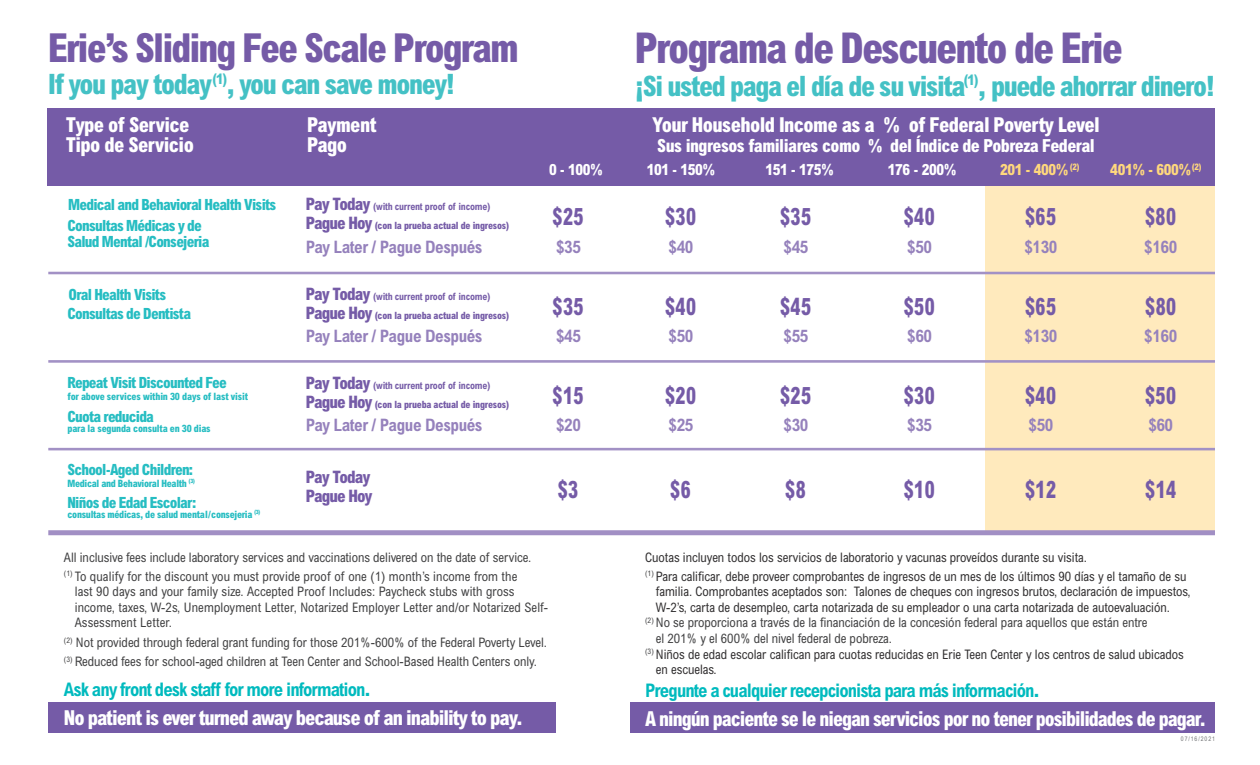
<style>
.page{position:relative;width:1260px;height:765px;background:#fff}
.page>*{position:absolute;margin:0;border:0;box-sizing:border-box;transform-origin:0 0}
.t1{font:800 condensed 42.5px "Arial MT Std";letter-spacing:-.05em;color:#755ba7}
.t2{font:800 condensed 40px "Arial MT Std";letter-spacing:-.05em;color:#755ba7}
.t3{font:800 condensed 28.12px "Arial MT Std";letter-spacing:-.05em;color:#44c1c5}
.Pay_today{font:800 condensed 24px "Arial MT Std";letter-spacing:.025em;color:#755ba7;scale:.83 1}
.t4{font:800 condensed 20.62px "Arial MT Std";letter-spacing:-.05em;color:#fff}
.t5{font:800 condensed 20.62px "Arial MT Std";letter-spacing:-.03em;color:#fff}
.t6{font:700 condensed 18.75px "Arial MT Std";letter-spacing:-.05em;color:#00babe}
.t7{font:800 condensed 18px "Arial MT Std";letter-spacing:-.03em;color:#fff}
.Pay_later{font:700 condensed 17.12px "Arial MT Std";letter-spacing:-.025em;color:#9581bc}
.Pay_today-2{font:700 condensed 17.12px "Arial MT Std";letter-spacing:-.025em;color:#9581bc}
.Pay_today-3{font:800 condensed 17.12px/18.8px "Arial MT Std";letter-spacing:-.05em;color:#755ba7}
.type_of_service{font:800 condensed 15.5px/15.8px "Arial MT Std";letter-spacing:-.05em;color:#26bdc2}
.Pay_today-4{font:800 condensed 15.5px "Arial MT Std";letter-spacing:-.05em;color:#26bdc2}
.t8{font:800 condensed 15.5px "Arial MT Std";letter-spacing:-.025em;color:#fff}
.t9{font:800 condensed 15.5px "Arial MT Std";letter-spacing:-.025em;color:#ffd87d}
.t10{font:condensed 13.12px/15.6px "Arial MT Std";color:#414142}
.t11{font:condensed 13.12px/15.6px "Arial MT Std";color:#323031}
.type_of_service-2{font:800 condensed 10.12px "Arial MT Std";letter-spacing:-.03em;color:#26bdc2}
.Pay_today-5{font:800 condensed 10px/18.8px "Arial MT Std";letter-spacing:-.02em;color:#755ba7}
.Pay_today-6{font:700 condensed 10px "Arial MT Std";letter-spacing:-.02em;color:#755ba7}
.t12{font:6.25px "Arial Narrow";letter-spacing:.15em;color:#6d6f71}
.s1{font-size:17.12px}
.s2{font-weight:700}
.s3{font-weight:800;font-size:17.12px}
.s4{font-weight:800}
</style>
<div class="page">
<div style="left:986px;top:186px;width:229px;height:344px;background:#ffeabd"></div>
<div style="left:630px;top:703px;width:585px;height:30px;background:#755ba7"></div>
<div style="left:48px;top:703px;width:508px;height:30px;background:#755ba7"></div>
<div style="left:47px;top:108px;width:1168px;height:78px;background:#755ba7"></div>
<hr style="left:48px;top:360px;width:1167px;height:3px;background:#a291c5">
<hr style="left:48px;top:272px;width:1167px;height:2px;background:#a291c5">
<hr style="left:48px;top:448px;width:1167px;height:2px;background:#a291c5">
<div style="left:48px;top:530px;width:1167px;height:5px;background:#a18fc4"></div>
<p class="t2" style="left:48px;top:23px;width:472px">Erie’s Sliding Fee Scale Program</p>
<p class="t3" style="left:48px;top:67px;width:408px">If you pay today<sup>(1)</sup>, you can save money!</p>
<p class="t1" style="left:635px;top:22px;width:490px">Programa de Descuento de Erie</p>
<p class="t3" style="left:635px;top:69px;width:582px">¡Si usted paga el día de su visita<sup>(1)</sup>, puede ahorrar dinero!</p>
<p class="t5" style="left:66px;top:112px;width:125px">Type of Service</p>
<p class="t5" style="left:307px;top:112px;width:71px">Payment</p>
<p class="t5" style="left:652px;top:112px;width:449px">Your Household Income as a % of Federal Poverty Level</p>
<p class="t5" style="left:66px;top:132px;width:130px">Tipo de Servicio</p>
<p class="t4" style="left:307px;top:132px;width:42px">Pago</p>
<p class="t7" style="left:657px;top:135px;width:439px">Sus ingresos familiares como % del Índice de Pobreza Federal</p>
<p class="t8" style="left:549px;top:160px;width:55px">0 - 100%</p>
<p class="t8" style="left:647px;top:160px;width:70px">101 - 150%</p>
<p class="t8" style="left:765px;top:160px;width:70px">151 - 175%</p>
<p class="t8" style="left:888px;top:160px;width:70px">176 - 200%</p>
<p class="t9" style="left:1000px;top:160px;width:81px">201 - 400% <sup>(2)</sup></p>
<p class="t9" style="left:1110px;top:160px;width:92px">401% - 600%<sup>(2)</sup></p>
<p class="Pay_today-4" style="left:68px;top:195px;width:210px">Medical and Behavioral Health Visits</p>
<p class="Pay_today-5" style="left:306px;top:197px;width:205px"><span class="s1">Pay Today</span> <span class="s2">(with current proof of income)<br></span><span class="s1">Pague Hoy</span> (con la prueba actual de ingresos)</p>
<p class="Pay_today" style="left:553px;top:202px;width:39px">$25</p>
<p class="Pay_today" style="left:665px;top:202px;width:39px">$30</p>
<p class="Pay_today" style="left:780px;top:202px;width:39px">$35</p>
<p class="Pay_today" style="left:904px;top:202px;width:39px">$40</p>
<p class="Pay_today" style="left:1025px;top:202px;width:39px">$65</p>
<p class="Pay_today" style="left:1145px;top:202px;width:39px">$80</p>
<p class="Pay_today-2" style="left:306px;top:238px;width:178px">Pay Later / Pague Después</p>
<p class="Pay_today-2" style="left:556px;top:238px;width:26px">$35</p>
<p class="Pay_today-2" style="left:669px;top:238px;width:26px">$40</p>
<p class="Pay_today-2" style="left:784px;top:238px;width:26px">$45</p>
<p class="Pay_today-2" style="left:907px;top:238px;width:26px">$50</p>
<p class="Pay_today-2" style="left:1024px;top:238px;width:35px">$130</p>
<p class="Pay_today-2" style="left:1144px;top:238px;width:35px">$160</p>
<p class="Pay_today-4" style="left:69px;top:285px;width:99px">Oral Health Visits</p>
<p class="Pay_today-6" style="left:306px;top:291px;width:186px"><span class="s3">Pay Today</span> (with current proof of income)</p>
<p class="Pay_today-4" style="left:67px;top:304px;width:125px">Consultas de Dentista</p>
<p class="Pay_today-3" style="left:306px;top:303px;width:68px">Pague Hoy</p>
<p class="Pay_today" style="left:553px;top:292px;width:39px">$35</p>
<p class="Pay_today" style="left:665px;top:292px;width:39px">$40</p>
<p class="Pay_today" style="left:780px;top:292px;width:39px">$45</p>
<p class="Pay_today" style="left:904px;top:292px;width:39px">$50</p>
<p class="Pay_today" style="left:1025px;top:292px;width:39px">$65</p>
<p class="Pay_today" style="left:1145px;top:292px;width:39px">$80</p>
<p class="type_of_service" style="left:68px;top:218px;width:143px">Consultas Médicas y de<br>Salud Mental /Consejeria</p>
<p class="Pay_today-5" style="left:375px;top:306px;width:135px">(con la prueba actual de ingresos)</p>
<p class="Pay_later" style="left:306px;top:326px;width:178px">Pay Later / Pague Después</p>
<p class="Pay_later" style="left:556px;top:326px;width:26px">$45</p>
<p class="Pay_later" style="left:669px;top:326px;width:26px">$50</p>
<p class="Pay_later" style="left:784px;top:326px;width:26px">$55</p>
<p class="Pay_later" style="left:907px;top:326px;width:26px">$60</p>
<p class="Pay_later" style="left:1024px;top:326px;width:35px">$130</p>
<p class="Pay_later" style="left:1144px;top:326px;width:35px">$160</p>
<p class="Pay_today-5" style="left:306px;top:376px;width:205px"><span class="s1">Pay Today</span> <span class="s2">(with current proof of income)<br></span><span class="s1">Pague Hoy</span> (con la prueba actual de ingresos)</p>
<p class="Pay_today" style="left:553px;top:381px;width:39px">$15</p>
<p class="Pay_today" style="left:665px;top:381px;width:39px">$20</p>
<p class="Pay_today" style="left:780px;top:381px;width:39px">$25</p>
<p class="Pay_today" style="left:904px;top:381px;width:39px">$30</p>
<p class="Pay_today" style="left:1025px;top:381px;width:39px">$40</p>
<p class="Pay_today" style="left:1145px;top:381px;width:39px">$50</p>
<p class="Pay_later" style="left:306px;top:415px;width:178px">Pay Later / Pague Después</p>
<p class="Pay_later" style="left:556px;top:415px;width:26px">$20</p>
<p class="Pay_later" style="left:669px;top:415px;width:26px">$25</p>
<p class="Pay_later" style="left:784px;top:415px;width:26px">$30</p>
<p class="Pay_later" style="left:907px;top:415px;width:26px">$35</p>
<p class="Pay_later" style="left:1029px;top:415px;width:26px">$50</p>
<p class="Pay_later" style="left:1148px;top:415px;width:26px">$60</p>
<p class="Pay_today-3" style="left:306px;top:468px;width:68px">Pay Today<br>Pague Hoy</p>
<p class="Pay_today" style="left:558px;top:475px;width:26px">$3</p>
<p class="Pay_today" style="left:670px;top:475px;width:26px">$6</p>
<p class="Pay_today" style="left:785px;top:475px;width:26px">$8</p>
<p class="Pay_today" style="left:904px;top:475px;width:39px">$10</p>
<p class="Pay_today" style="left:1025px;top:475px;width:39px">$12</p>
<p class="Pay_today" style="left:1145px;top:475px;width:39px">$14</p>
<p class="type_of_service" style="left:68px;top:375px;width:161px">Repeat Visit Discounted Fee</p>
<p class="type_of_service-2" style="left:68px;top:390px;width:182px">for above services within 30 days of last visit</p>
<p class="type_of_service" style="left:68px;top:408px;width:88px">Cuota reducida</p>
<p class="type_of_service-2" style="left:68px;top:422px;width:145px">para la segunda consulta en 30 dias</p>
<p class="type_of_service" style="left:68px;top:462px;width:127px">School-Aged Children:</p>
<p class="type_of_service-2" style="left:68px;top:477px;width:129px">Medical and Behavioral Health <sup>(3)</sup></p>
<p class="type_of_service" style="left:68px;top:494px;width:130px">Niños de Edad Escolar:</p>
<p class="type_of_service-2" style="left:68px;top:508px;width:194px">consultas médicas, de salud mental/consejeria <sup>(3)</sup></p>
<p class="t10" style="left:64px;top:549px;width:469px">All inclusive fees include laboratory services and vaccinations delivered on the date of service.</p>
<p class="t10" style="left:75px;top:568px;width:475px;text-indent:-11px"><sup>(1)</sup> To qualify for the discount you must provide proof of one (1) month’s income from the<br>last 90 days and your family size. Accepted Proof Includes: Paycheck stubs with gross income, taxes, W-2s, Unemployment Letter, Notarized Employer Letter and/or Notarized Self-Assessment Letter.</p>
<p class="t10" style="left:64px;top:634px;width:485px"><sup>(2)</sup> Not provided through federal grant funding for those 201%-600% of the Federal Poverty Level.</p>
<p class="t10" style="left:64px;top:654px;width:474px"><sup>(3)</sup> Reduced fees for school-aged children at Teen Center and School-Based Health Centers only.</p>
<p class="t6" style="left:64px;top:679px;width:308px">Ask any front desk staff for more information<span class="s4">.</span></p>
<p class="t4" style="left:64px;top:705px;width:461px">No patient is ever turned away because of an inability to pay.</p>
<p class="t11" style="left:645px;top:549px;width:444px">Cuotas incluyen todos los servicios de laboratorio y vacunas proveídos durante su visita.</p>
<p class="t11" style="left:656px;top:568px;width:536px;text-indent:-11px"><sup>(1)</sup> Para calificar, debe proveer comprobantes de ingresos de un mes de los últimos 90 días y el tamaño de su familia. Comprobantes aceptados son: Talones de cheques con ingresos brutos, declaración de impuestos,<br>W-2’s, carta de desempleo, carta notarizada de su empleador o una carta notarizada de autoevaluación.</p>
<p class="t10" style="left:656px;top:615px;width:493px;text-indent:-11px"><sup>(2)</sup> No se proporciona a través de la financiación de la concesión federal para aquellos que están entre el 201% y el 600% del nivel federal de pobreza.</p>
<p class="t11" style="left:656px;top:646px;width:529px;text-indent:-11px"><sup>(3)</sup> Niños de edad escolar califican para cuotas reducidas en Erie Teen Center y los centros de salud ubicados en escuelas.</p>
<p class="t6" style="left:645px;top:679px;width:396px">Pregunte a cualquier recepcionista para más información<span class="s4">.</span></p>
<p class="t4" style="left:645px;top:706px;width:563px">A ningún paciente se le niegan servicios por no tener posibilidades de pagar.</p>
<p class="t12" style="left:1181px;top:734px;width:36px">07/16/2021</p>
</div>
